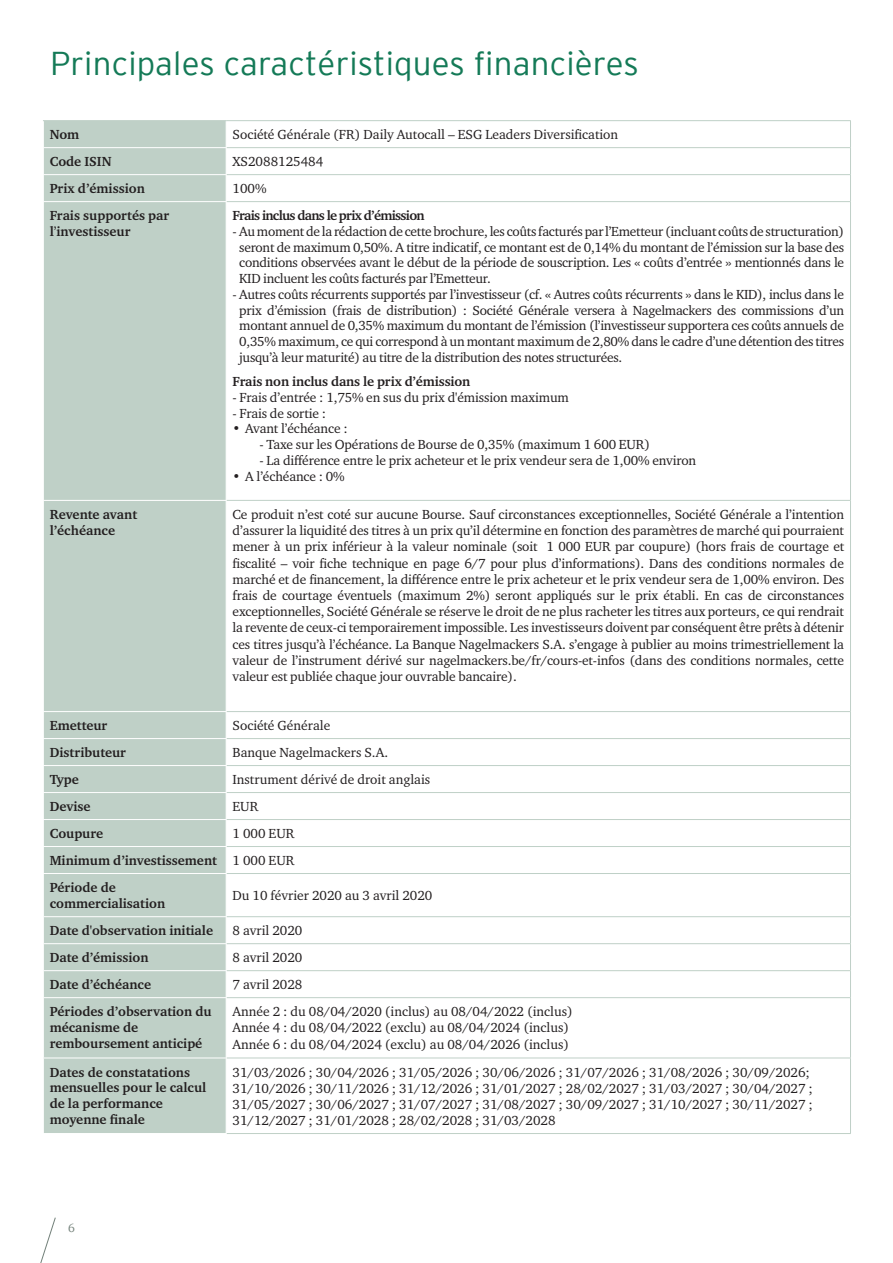
<style>
.page{position:relative;width:893px;height:1263px;background:#fff}
.page>*{position:absolute;margin:0;border:0;box-sizing:border-box;transform-origin:0 0}
.t1{font:33px "Interstate Mono Lgt";letter-spacing:.005em;color:#147a57}
.t2{font:13.5px/16.2px "Charter ITC Pro";color:#231f20;text-align:justify}
.t3{font:700 13.5px/15.8px "Charter ITC Pro";color:#231f20}
.t4{font:700 13.5px "Charter ITC Pro";letter-spacing:-.05em;color:#231f20}
.t5{font:12px "Charter";color:#728079}
.s1{font-weight:400}
</style>
<div class="page">
<div style="left:44px;top:121px;width:182px;height:379px;background:#bfd0c7"></div>
<div style="left:44px;top:501px;width:182px;height:632px;background:#bfd0c7"></div>
<hr style="left:227px;top:147px;width:624px;height:1px;background:#bfd0c7">
<svg style="left:850px;top:121px;width:1px;height:80px"></svg>
<hr style="left:850px;top:202px;width:1px;height:298px;background:#bfd0c7">
<hr style="left:850px;top:501px;width:1px;height:210px;background:#bfd0c7">
<svg style="left:850px;top:712px;width:1px;height:161px"></svg>
<hr style="left:850px;top:874px;width:1px;height:42px;background:#bfd0c7">
<svg style="left:850px;top:917px;width:1px;height:80px"></svg>
<hr style="left:850px;top:998px;width:1px;height:59px;background:#bfd0c7">
<hr style="left:850px;top:1058px;width:1px;height:75px;background:#bfd0c7">
<hr style="left:227px;top:174px;width:624px;height:1px;background:#bfd0c7">
<hr style="left:227px;top:201px;width:624px;height:1px;background:#bfd0c7">
<hr style="left:227px;top:500px;width:624px;height:1px;background:#bfd0c7">
<hr style="left:227px;top:711px;width:624px;height:1px;background:#bfd0c7">
<hr style="left:227px;top:738px;width:624px;height:1px;background:#bfd0c7">
<hr style="left:227px;top:765px;width:624px;height:1px;background:#bfd0c7">
<hr style="left:227px;top:792px;width:624px;height:1px;background:#bfd0c7">
<hr style="left:227px;top:819px;width:624px;height:1px;background:#bfd0c7">
<hr style="left:227px;top:846px;width:624px;height:1px;background:#bfd0c7">
<hr style="left:227px;top:873px;width:624px;height:1px;background:#bfd0c7">
<hr style="left:227px;top:916px;width:624px;height:1px;background:#bfd0c7">
<hr style="left:227px;top:943px;width:624px;height:1px;background:#bfd0c7">
<hr style="left:227px;top:970px;width:624px;height:1px;background:#bfd0c7">
<hr style="left:227px;top:997px;width:624px;height:1px;background:#bfd0c7">
<hr style="left:227px;top:1057px;width:624px;height:1px;background:#bfd0c7">
<hr style="left:227px;top:1133px;width:624px;height:1px;background:#bfd0c7">
<hr style="left:43px;top:147px;width:184px;height:1px;background:#fff">
<hr style="left:43px;top:174px;width:184px;height:1px;background:#fff">
<hr style="left:43px;top:201px;width:184px;height:1px;background:#fff">
<hr style="left:43px;top:711px;width:184px;height:1px;background:#fff">
<hr style="left:43px;top:738px;width:184px;height:1px;background:#fff">
<hr style="left:43px;top:765px;width:184px;height:1px;background:#fff">
<hr style="left:43px;top:792px;width:184px;height:1px;background:#fff">
<hr style="left:43px;top:819px;width:184px;height:1px;background:#fff">
<hr style="left:43px;top:846px;width:184px;height:1px;background:#fff">
<hr style="left:43px;top:873px;width:184px;height:1px;background:#fff">
<hr style="left:43px;top:916px;width:184px;height:1px;background:#fff">
<hr style="left:43px;top:943px;width:184px;height:1px;background:#fff">
<hr style="left:43px;top:970px;width:184px;height:1px;background:#fff">
<hr style="left:43px;top:997px;width:184px;height:1px;background:#fff">
<hr style="left:43px;top:1057px;width:184px;height:1px;background:#fff">
<hr style="left:226px;top:120px;width:625px;height:1px;background:#bfd0c7">
<hr style="left:43px;top:120px;width:183px;height:1px;background:#bfd0c7">
<svg style="left:40px;top:1217px;width:16px;height:46px"></svg>
<h1 class="t1" style="left:50px;top:45px;width:590px">Principales caractéristiques financières</h1>
<p class="t3" style="left:50px;top:127px;width:31px">Nom</p>
<p class="t2" style="left:233px;top:126px;width:387px">Société Générale (FR) Daily Autocall – ESG Leaders Diversification</p>
<p class="t3" style="left:50px;top:154px;width:63px">Code ISIN</p>
<p class="t2" style="left:233px;top:153px;width:92px">XS2088125484</p>
<p class="t3" style="left:50px;top:181px;width:97px">Prix d’émission</p>
<p class="t2" style="left:233px;top:180px;width:36px">100%</p>
<p class="t3" style="left:50px;top:207px;width:121px;line-height:16.2px">Frais supportés par l<span class="s1">’</span>investisseur</p>
<p class="t4" style="left:233px;top:207px;width:194px">Frais inclus dans le prix d’émission</p>
<p class="t2" style="left:239px;top:223px;width:606px;line-height:15.8px;text-indent:-7px">- Au moment de la rédaction de cette brochure, les coûts facturés par l’Emetteur (incluant coûts de structuration) seront de maximum 0,50%. A titre indicatif, ce montant est de 0,14% du montant de l’émission sur la base des conditions observées avant le début de la période de souscription. Les « coûts d’entrée » mentionnés dans le KID incluent les coûts facturés par l’Emetteur.</p>
<p class="t2" style="left:239px;top:286px;width:606px;line-height:15.8px;text-indent:-7px">- Autres coûts récurrents supportés par l’investisseur (cf. « Autres coûts récurrents » dans le KID), inclus dans le prix d’émission (frais de distribution) : Société Générale versera à Nagelmackers des commissions d’un montant annuel de 0,35% maximum du montant de l’émission (l’investisseur supportera ces coûts annuels de 0,35% maximum, ce qui correspond à un montant maximum de 2,80% dans le cadre d’une détention des titres jusqu’à leur maturité) au titre de la distribution des notes structurées.</p>
<p class="t3" style="left:233px;top:374px;width:239px">Frais non inclus dans le prix d’émission</p>
<p class="t2" style="left:233px;top:389px;width:338px">- Frais d’entrée : 1,75% en sus du prix d'émission maximum</p>
<p class="t2" style="left:233px;top:405px;width:95px">- Frais de sortie :</p>
<p class="t2" style="left:233px;top:420px;width:117px">• Avant l’échéance :</p>
<p class="t2" style="left:260px;top:436px;width:392px">- Taxe sur les Opérations de Bourse de 0,35% (maximum 1 600 EUR)</p>
<p class="t2" style="left:260px;top:452px;width:438px">- La différence entre le prix acheteur et le prix vendeur sera de 1,00% environ</p>
<p class="t2" style="left:233px;top:468px;width:114px">• A l’échéance : 0%</p>
<p class="t3" style="left:50px;top:506px;width:89px;line-height:16.2px">Revente avant l’échéance</p>
<p class="t2" style="left:233px;top:506px;width:613px">Ce produit n’est coté sur aucune Bourse. Sauf circonstances exceptionnelles, Société Générale a l’intention d’assurer la liquidité des titres à un prix qu’il détermine en fonction des paramètres de marché qui pourraient mener à un prix inférieur à la valeur nominale (soit 1 000 EUR par coupure) (hors frais de courtage et fiscalité – voir fiche technique en page 6/7 pour plus d’informations). Dans des conditions normales de marché et de financement, la différence entre le prix acheteur et le prix vendeur sera de 1,00% environ. Des frais de courtage éventuels (maximum 2%) seront appliqués sur le prix établi. En cas de circonstances exceptionnelles, Société Générale se réserve le droit de ne plus racheter les titres aux porteurs, ce qui rendrait la revente de ceux-ci temporairement impossible. Les investisseurs doivent par conséquent être prêts à détenir ces titres jusqu’à l’échéance. La Banque Nagelmackers S.A. s’engage à publier au moins trimestriellement la valeur de l’instrument dérivé sur nagelmackers.be/fr/cours-et-infos (dans des conditions normales, cette valeur est publiée chaque jour ouvrable bancaire).</p>
<p class="t3" style="left:50px;top:718px;width:59px">Emetteur</p>
<p class="t2" style="left:233px;top:717px;width:99px">Société Générale</p>
<p class="t3" style="left:50px;top:745px;width:78px">Distributeur</p>
<p class="t2" style="left:233px;top:744px;width:157px">Banque Nagelmackers S.A.</p>
<p class="t3" style="left:50px;top:772px;width:31px">Type</p>
<p class="t2" style="left:233px;top:771px;width:199px">Instrument dérivé de droit anglais</p>
<p class="t3" style="left:50px;top:799px;width:42px">Devise</p>
<p class="t2" style="left:233px;top:798px;width:27px">EUR</p>
<p class="t3" style="left:50px;top:826px;width:55px">Coupure</p>
<p class="t3" style="left:50px;top:820px;width:246px;line-height:27px;text-align:justify;text-indent:183px"><span class="s1">1 000 EUR </span>Minimum d’investissement <span class="s1">1 000 EUR </span>Période de</p>
<p class="t3" style="left:50px;top:896px;width:117px">commercialisation</p>
<p class="t2" style="left:233px;top:887px;width:201px">Du 10 février 2020 au 3 avril 2020</p>
<p class="t3" style="left:50px;top:923px;width:165px">Date d'observation initiale</p>
<p class="t2" style="left:233px;top:922px;width:71px">8 avril 2020</p>
<p class="t3" style="left:50px;top:950px;width:100px">Date d’émission</p>
<p class="t2" style="left:233px;top:949px;width:71px">8 avril 2020</p>
<p class="t3" style="left:50px;top:977px;width:103px">Date d’échéance</p>
<p class="t2" style="left:233px;top:976px;width:71px">7 avril 2028</p>
<p class="t3" style="left:50px;top:1004px;width:163px">Périodes d’observation du mécanisme de remboursement anticipé</p>
<p class="t2" style="left:233px;top:1003px;width:342px;text-align:left">Année 2 : du 08/04/2020 (inclus) au 08/04/2022 (inclus)<br>Année 4 : du 08/04/2022 (exclu) au 08/04/2024 (inclus)<br>Année 6 : du 08/04/2024 (exclu) au 08/04/2026 (inclus)</p>
<p class="t3" style="left:50px;top:1064px;width:158px">Dates de constatations mensuelles pour le calcul de la performance moyenne finale</p>
<p class="t2" style="left:233px;top:1063px;width:582px;text-align:left">31/03/2026 ; 30/04/2026 ; 31/05/2026 ; 30/06/2026 ; 31/07/2026 ; 31/08/2026 ; 30/09/2026; 31/10/2026 ; 30/11/2026 ; 31/12/2026 ; 31/01/2027 ; 28/02/2027 ; 31/03/2027 ; 30/04/2027 ; 31/05/2027 ; 30/06/2027 ; 31/07/2027 ; 31/08/2027 ; 30/09/2027 ; 31/10/2027 ; 30/11/2027 ; 31/12/2027 ; 31/01/2028 ; 28/02/2028 ; 31/03/2028</p>
<p class="t5" style="left:68px;top:1218px;width:8px">6</p>
</div>
